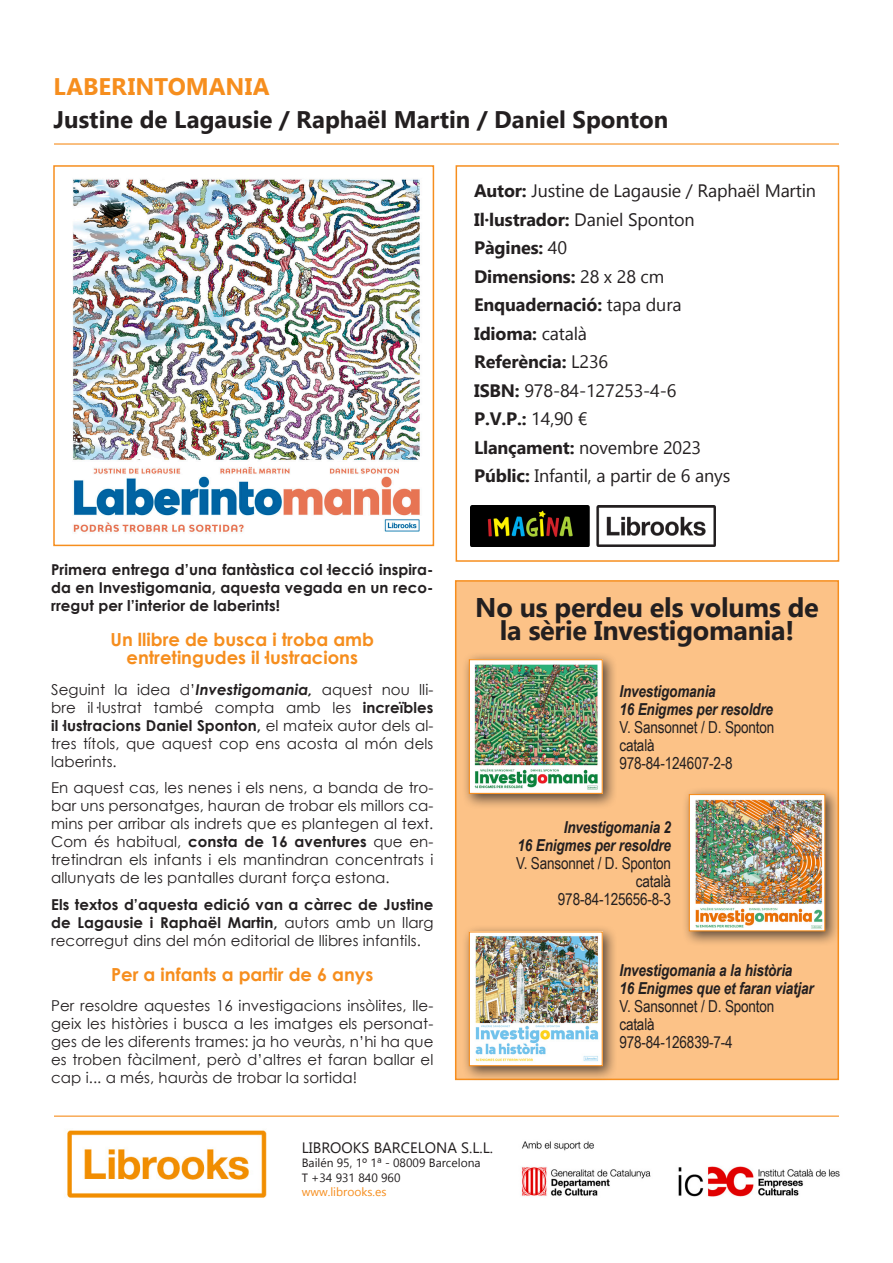
<style>
.page{position:relative;width:893px;height:1263px;background:#fff}
.page>*{position:absolute;margin:0;border:0;box-sizing:border-box;transform-origin:0 0}
.ENTRADETA_1{font:700 27px/22.5px "Gadugi";letter-spacing:-.01em;color:#231f20;text-align:center}
.AUTOR{font:700 24px "Gadugi";color:#231f20}
.TITOL{font:700 24px "Gadugi";letter-spacing:-.005em;color:#f68e1e}
.FITXA{font:700 18px "Gadugi";letter-spacing:-.01em;color:#231f20}
.FITXA-2{font:18px "Gadugi";letter-spacing:-.01em;color:#231f20}
.DESTACAT_TEXT_SEGUI{font:700 18px/18px "Century Gothic";color:#f68e1e;text-align:center}
.fitxeta_altresNovet{font:16.5px/18px "Arial Narrow";letter-spacing:-.01em;color:#231f20;text-align:right}
.fitxeta_altresNovet-2{font:italic 700 16.5px "Arial Narrow";letter-spacing:-.01em;color:#231f20}
.TEXT_SEGUIT{font:15px/18px "Century Gothic";letter-spacing:.005em;color:#231f20;text-align:justify}
.TEXT_SEGUIT-2{font:700 15px/18px "Century Gothic";letter-spacing:.005em;color:#231f20;text-align:justify}
.t1{font:15px "Gadugi";color:#231f20}
.t2{font:12px "Gadugi";color:#231f20}
.t3{font:12px "Gadugi";color:#f68e1e}
.s1{font-weight:700;font-style:italic}
.s2{font-weight:700}
.s3{font-weight:400}
</style>
<div class="page">
<img style="left:67px;top:1129px;width:200px;height:69px">
<hr style="left:54px;top:1115px;width:785px;height:2px;background:#f68e1e">
<hr style="left:54px;top:143px;width:785px;height:2px;background:#f68e1e">
<img style="left:521px;top:1141px;width:319px;height:56px">
<img style="left:73px;top:179px;width:347px;height:353px">
<div style="left:53px;top:165px;width:381px;height:381px;border:2px solid #f68e1e"></div>
<div style="left:455px;top:580px;width:384px;height:500px;background:#fcc287;border:2px solid #f68e1e"></div>
<div style="left:462px;top:652px;width:156px;height:157px;background:#231f20;opacity:.75"></div>
<img style="left:471px;top:661px;width:130px;height:131px">
<div style="left:469px;top:659px;width:134px;height:135px;border:1px solid #f68e1e"></div>
<div style="left:462px;top:924px;width:156px;height:158px;background:#231f20;opacity:.75"></div>
<img style="left:471px;top:933px;width:130px;height:131px">
<div style="left:469px;top:931px;width:134px;height:135px;border:1px solid #f68e1e"></div>
<div style="left:682px;top:787px;width:158px;height:160px;background:#231f20;opacity:.75"></div>
<img style="left:691px;top:796px;width:132px;height:133px">
<div style="left:689px;top:794px;width:136px;height:137px;border:1px solid #f68e1e"></div>
<img style="left:471px;top:506px;width:244px;height:40px">
<div style="left:456px;top:165px;width:383px;height:397px;border:2px solid #f68e1e"></div>
<p class="TITOL" style="left:54px;top:72px;width:218px">LABERINTOMANIA</p>
<p class="AUTOR" style="left:54px;top:105px;width:616px">Justine de Lagausie / Raphaël Martin / Daniel Sponton</p>
<p class="TEXT_SEGUIT-2" style="left:51px;top:560px;width:384px">Primera entrega d’una fantàstica col·lecció inspira&shy;da en Investigomania, aquesta vegada en un reco&shy;rregut per l’interior de laberints!</p>
<p class="DESTACAT_TEXT_SEGUI" style="left:111px;top:629px;width:265px">Un llibre de busca i troba amb entretingudes il·lustracions</p>
<p class="TEXT_SEGUIT" style="left:51px;top:680px;width:384px">Seguint la idea d’<span class="s1">Investigomania,</span> aquest nou lli&shy;bre il·lustrat també compta amb les <span class="s2">increïbles il·lustracions Daniel Sponton,</span> el mateix autor dels al&shy;tres títols, que aquest cop ens acosta al món dels laberints.</p>
<p class="TEXT_SEGUIT" style="left:51px;top:778px;width:384px">En aquest cas, les nenes i els nens, a banda de tro&shy;bar uns personatges, hauran de trobar els millors ca&shy;mins per arribar als indrets que es plantegen al text.<br>Com és habitual, <span class="s2">consta de 16 aventures</span> que en&shy;tretindran els infants i els mantindran concentrats i allunyats de les pantalles durant força estona.</p>
<p class="TEXT_SEGUIT-2" style="left:51px;top:894px;width:384px">Els textos d’aquesta edició van a càrrec de Justine de Lagausie i Raphaël Martin, <span class="s3">autors amb un llarg recorregut dins del món editorial de llibres infantils.</span></p>
<p class="DESTACAT_TEXT_SEGUI" style="left:111px;top:964px;width:264px">Per a infants a partir de 6 anys</p>
<p class="TEXT_SEGUIT" style="left:51px;top:997px;width:384px">Per resoldre aquestes 16 investigacions insòlites, lle&shy;geix les històries i busca a les imatges els personat&shy;ges de les diferents trames: ja ho veuràs, n’hi ha que es troben fàcilment, però d’altres et faran ballar el cap i... a més, hauràs de trobar la sortida!</p>
<p class="FITXA-2" style="left:474px;top:180px;width:343px"><span class="s2">Autor:</span> Justine de Lagausie / Raphaël Martin</p>
<p class="FITXA" style="left:474px;top:209px;width:222px">Il·lustrador: <span class="s3">Daniel Sponton</span></p>
<p class="FITXA" style="left:474px;top:237px;width:94px">Pàgines: <span class="s3">40</span></p>
<p class="FITXA" style="left:474px;top:266px;width:192px">Dimensions: <span class="s3">28 x 28 cm</span></p>
<p class="FITXA" style="left:474px;top:294px;width:209px">Enquadernació: <span class="s3">tapa dura</span></p>
<p class="FITXA" style="left:474px;top:323px;width:114px">Idioma: <span class="s3">català</span></p>
<p class="FITXA" style="left:474px;top:351px;width:136px">Referència: <span class="s3">L236</span></p>
<p class="FITXA-2" style="left:474px;top:380px;width:204px"><span class="s2">ISBN:</span> 978-84-127253-4-6</p>
<p class="FITXA" style="left:474px;top:408px;width:115px">P.V.P.: <span class="s3">14,90 €</span></p>
<p class="FITXA-2" style="left:474px;top:437px;width:229px"><span class="s2">Llançament:</span> novembre 2023</p>
<p class="FITXA-2" style="left:474px;top:465px;width:258px"><span class="s2">Públic:</span> Infantil, a partir de 6 anys</p>
<p class="ENTRADETA_1" style="left:475px;top:596px;width:345px">No us perdeu els volums de la sèrie Investigomania!</p>
<p class="fitxeta_altresNovet-2" style="left:619px;top:678px;width:98px">Investigomania</p>
<p class="fitxeta_altresNovet-2" style="left:619px;top:696px;width:155px">16 Enigmes per resoldre</p>
<p class="fitxeta_altresNovet" style="left:619px;top:717px;width:157px">V. Sansonnet / D. Sponton</p>
<p class="fitxeta_altresNovet" style="left:619px;top:735px;width:37px">català</p>
<p class="fitxeta_altresNovet" style="left:619px;top:753px;width:115px">978-84-124607-2-8</p>
<p class="fitxeta_altresNovet-2" style="left:564px;top:814px;width:109px">Investigomania 2</p>
<p class="fitxeta_altresNovet-2" style="left:518px;top:832px;width:155px">16 Enigmes per resoldre</p>
<p class="fitxeta_altresNovet" style="left:516px;top:853px;width:157px">V. Sansonnet / D. Sponton català</p>
<p class="fitxeta_altresNovet" style="left:558px;top:889px;width:115px">978-84-125656-8-3</p>
<p class="fitxeta_altresNovet-2" style="left:619px;top:957px;width:175px">Investigomania a la història</p>
<p class="fitxeta_altresNovet-2" style="left:619px;top:975px;width:196px">16 Enigmes que et faran viatjar</p>
<p class="fitxeta_altresNovet" style="left:619px;top:996px;width:157px">V. Sansonnet / D. Sponton</p>
<p class="fitxeta_altresNovet" style="left:619px;top:1014px;width:37px">català</p>
<p class="fitxeta_altresNovet" style="left:619px;top:1032px;width:115px">978-84-126839-7-4</p>
<p class="t1" style="left:302px;top:1138px;width:193px">LIBROOKS BARCELONA S.L.L.</p>
<p class="t2" style="left:302px;top:1156px;width:180px">Bailén 95, 1º 1ª - 08009 Barcelona</p>
<p class="t2" style="left:302px;top:1170px;width:100px">T +34 931 840 960</p>
<p class="t3" style="left:302px;top:1185px;width:86px">www.librooks.es</p>
</div>
